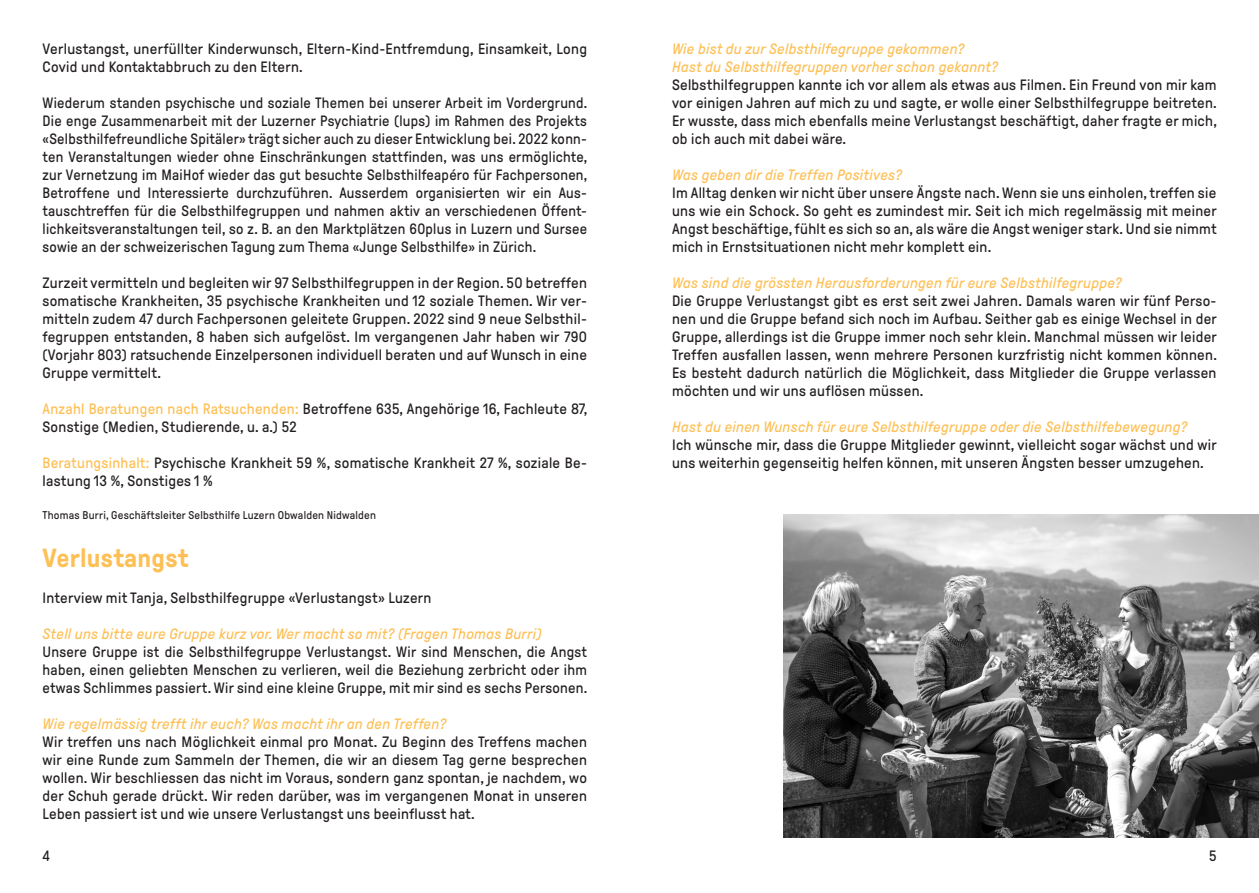
<style>
.page{position:relative;width:1259px;height:893px;background:#fff}
.page>*{position:absolute;margin:0;border:0;box-sizing:border-box;transform-origin:0 0}
.t1{font:700 26.25px "GT Pressura";letter-spacing:.01em;color:#fdc056}
.t2{font:15px/18px "GT Pressura";letter-spacing:.02em;color:#231f20;text-align:justify}
.t3{font:italic 15px/18px "GT Pressura";letter-spacing:.02em;color:#fdc056}
.t4{font:11.25px "GT Pressura";letter-spacing:.02em;color:#231f20}
.s1{color:#fdc056}
</style>
<div class="page">
<img style="left:783px;top:515px;width:476px;height:323px">
<p class="t2" style="left:43px;top:40px;width:546px">Verlustangst, unerfüllter Kinderwunsch, Eltern-Kind-Entfremdung, Einsamkeit, Long<br>Covid und Kontaktabbruch zu den Eltern.</p>
<p class="t2" style="left:43px;top:94px;width:546px">Wiederum standen psychische und soziale Themen bei unserer Arbeit im Vordergrund.<br>Die enge Zusammenarbeit mit der Luzerner Psychiatrie (lups) im Rahmen des Projekts «Selbsthilfefreundliche Spitäler» trägt sicher auch zu dieser Entwicklung bei. 2022 konn&shy;ten Veranstaltungen wieder ohne Einschränkungen stattfinden, was uns ermöglichte, zur Vernetzung im MaiHof wieder das gut besuchte Selbsthilfeapéro für Fachpersonen, Betroffene und Interessierte durchzuführen. Ausserdem organisierten wir ein Aus&shy;tauschtreffen für die Selbsthilfegruppen und nahmen aktiv an verschiedenen Öffent&shy;lichkeitsveranstaltungen teil, so z. B. an den Marktplätzen 60plus in Luzern und Sursee sowie an der schweizerischen Tagung zum Thema «Junge Selbsthilfe» in Zürich.</p>
<p class="t2" style="left:43px;top:274px;width:546px">Zurzeit vermitteln und begleiten wir 97 Selbsthilfegruppen in der Region. 50 betreffen somatische Krankheiten, 35 psychische Krankheiten und 12 soziale Themen. Wir ver&shy;mitteln zudem 47 durch Fachpersonen geleitete Gruppen. 2022 sind 9 neue Selbsthil&shy;fegruppen entstanden, 8 haben sich aufgelöst. Im vergangenen Jahr haben wir 790 (Vorjahr 803) ratsuchende Einzelpersonen individuell beraten und auf Wunsch in eine Gruppe vermittelt.</p>
<p class="t2" style="left:43px;top:400px;width:546px"><span class="s1">Anzahl Beratungen nach Ratsuchenden:</span> Betroffene 635, Angehörige 16, Fachleute 87,<br>Sonstige (Medien, Studierende, u. a.) 52</p>
<p class="t2" style="left:43px;top:454px;width:546px"><span class="s1">Beratungsinhalt:</span> Psychische Krankheit 59 %, somatische Krankheit 27 %, soziale Be&shy;lastung 13 %, Sonstiges 1 %</p>
<p class="t4" style="left:43px;top:510px;width:335px">Thomas Burri, Geschäftsleiter Selbsthilfe Luzern Obwalden Nidwalden</p>
<h1 class="t1" style="left:43px;top:544px;width:148px">Verlustangst</h1>
<p class="t2" style="left:43px;top:589px;width:390px">Interview mit Tanja, Selbsthilfegruppe «Verlustangst» Luzern</p>
<p class="t3" style="left:43px;top:625px;width:500px">Stell uns bitte eure Gruppe kurz vor. Wer macht so mit? (Fragen Thomas Burri)</p>
<p class="t2" style="left:43px;top:643px;width:546px">Unsere Gruppe ist die Selbsthilfegruppe Verlustangst. Wir sind Menschen, die Angst haben, einen geliebten Menschen zu verlieren, weil die Beziehung zerbricht oder ihm etwas Schlimmes passiert. Wir sind eine kleine Gruppe, mit mir sind es sechs Personen.</p>
<p class="t3" style="left:43px;top:715px;width:405px">Wie regelmässig trefft ihr euch? Was macht ihr an den Treffen?</p>
<p class="t2" style="left:43px;top:733px;width:546px">Wir treffen uns nach Möglichkeit einmal pro Monat. Zu Beginn des Treffens machen wir eine Runde zum Sammeln der Themen, die wir an diesem Tag gerne besprechen wollen. Wir beschliessen das nicht im Voraus, sondern ganz spontan, je nachdem, wo der Schuh gerade drückt. Wir reden darüber, was im vergangenen Monat in unseren Leben passiert ist und wie unsere Verlustangst uns beeinflusst hat.</p>
<p class="t3" style="left:672px;top:40px;width:327px">Wie bist du zur Selbsthilfegruppe gekommen?<br>Hast du Selbsthilfegruppen vorher schon gekannt?</p>
<p class="t2" style="left:672px;top:76px;width:546px">Selbsthilfegruppen kannte ich vor allem als etwas aus Filmen. Ein Freund von mir kam vor einigen Jahren auf mich zu und sagte, er wolle einer Selbsthilfegruppe beitreten.<br>Er wusste, dass mich ebenfalls meine Verlustangst beschäftigt, daher fragte er mich, ob ich auch mit dabei wäre.</p>
<p class="t3" style="left:672px;top:166px;width:231px">Was geben dir die Treffen Positives?</p>
<p class="t2" style="left:672px;top:184px;width:546px">Im Alltag denken wir nicht über unsere Ängste nach. Wenn sie uns einholen, treffen sie uns wie ein Schock. So geht es zumindest mir. Seit ich mich regelmässig mit meiner Angst beschäftige, fühlt es sich so an, als wäre die Angst weniger stark. Und sie nimmt mich in Ernstsituationen nicht mehr komplett ein.</p>
<p class="t3" style="left:672px;top:274px;width:451px">Was sind die grössten Herausforderungen für eure Selbsthilfegruppe?</p>
<p class="t2" style="left:672px;top:292px;width:546px">Die Gruppe Verlustangst gibt es erst seit zwei Jahren. Damals waren wir fünf Perso&shy;nen und die Gruppe befand sich noch im Aufbau. Seither gab es einige Wechsel in der Gruppe, allerdings ist die Gruppe immer noch sehr klein. Manchmal müssen wir leider Treffen ausfallen lassen, wenn mehrere Personen kurzfristig nicht kommen können.<br>Es besteht dadurch natürlich die Möglichkeit, dass Mitglieder die Gruppe verlassen möchten und wir uns auflösen müssen.</p>
<p class="t3" style="left:672px;top:418px;width:517px">Hast du einen Wunsch für eure Selbsthilfegruppe oder die Selbsthilfebewegung?</p>
<p class="t2" style="left:672px;top:436px;width:546px">Ich wünsche mir, dass die Gruppe Mitglieder gewinnt, vielleicht sogar wächst und wir uns weiterhin gegenseitig helfen können, mit unseren Ängsten besser umzugehen.</p>
<p class="t2" style="left:43px;top:847px;width:9px">4</p>
<p class="t2" style="left:1209px;top:847px;width:9px">5</p>
</div>
